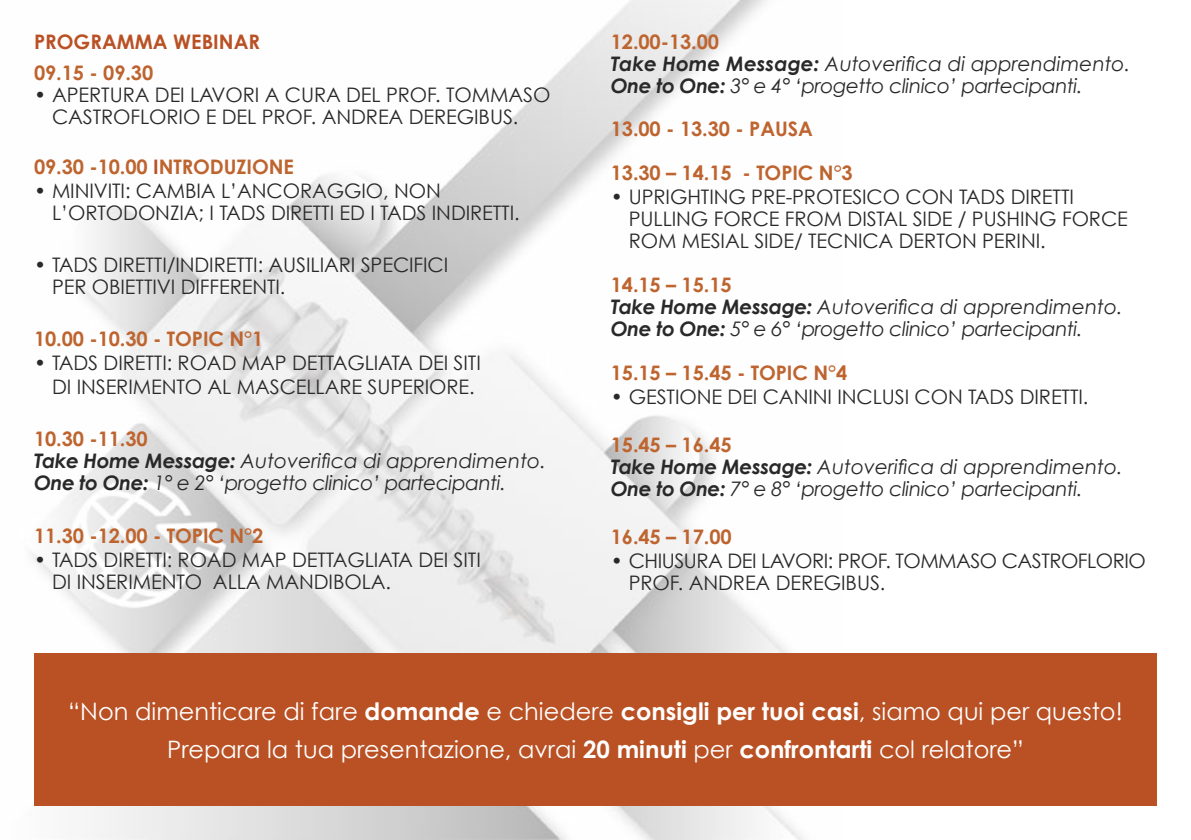
<style>
.page{position:relative;width:1191px;height:840px;background:#fff}
.page>*{position:absolute;margin:0;border:0;box-sizing:border-box;transform-origin:0 0}
.t1{font:24px/38px "Century Gothic";color:#fff;text-align:center}
.t2{font:20px/22px "Century Gothic";letter-spacing:-.005em;color:#292929}
.t3{font:italic 20px/22px "Century Gothic";letter-spacing:-.02em;color:#292929}
.t4{font:700 20px "Century Gothic";letter-spacing:-.005em;color:#be642f}
.t5{font:20px/22px "Century Gothic";letter-spacing:-.025em;color:#292929}
.t6{font:700 20px "Century Gothic";color:#b95124}
.s1{font-weight:700;font-style:normal;color:#be642f}
.s2{font-weight:700}
.s3{font-style:italic}
.s4{color:#b95124}
</style>
<div class="page">
<img style="left:31px;top:0;width:810px;height:839px">
<div style="left:34px;top:653px;width:1123px;height:152px;background:#b95124"></div>
<p class="t6" style="left:34px;top:29px;width:228px">PROGRAMMA WEBINAR</p>
<p class="t3" style="left:611px;top:31px;width:521px"><span class="s1">12.00-13.00<br></span><span class="s2">Take Home Message:</span> Autoverifica di apprendimento.<br><span class="s2">One to One:</span> 3° e 4° ‘progetto clinico’ partecipanti.</p>
<p class="t4" style="left:611px;top:116px;width:203px">13.00 - 13.30 - PAUSA</p>
<p class="t4" style="left:611px;top:160px;width:243px">13.30 – 14.15 - TOPIC N°3</p>
<p class="t2" style="left:629px;top:185px;width:500px;text-indent:-18px"><span class="s3">•</span> UPRIGHTING PRE-PROTESICO CON TADS DIRETTI<br>PULLING FORCE FROM DISTAL SIDE / PUSHING FORCE<br>ROM MESIAL SIDE/ TECNICA DERTON PERINI.</p>
<p class="t3" style="left:611px;top:273px;width:513px"><span class="s1">14.15 – 15.15<br></span><span class="s2">Take Home Message:</span> Autoverifica di apprendimento.<br><span class="s2">One to One:</span> 5° e 6° ‘progetto clinico’ partecipanti.</p>
<p class="t4" style="left:611px;top:360px;width:238px">15.15 – 15.45 - TOPIC N°4</p>
<p class="t2" style="left:611px;top:385px;width:479px">• GESTIONE DEI CANINI INCLUSI CON TADS DIRETTI.</p>
<p class="t3" style="left:611px;top:433px;width:513px"><span class="s1">15.45 – 16.45<br></span><span class="s2">Take Home Message:</span> Autoverifica di apprendimento.<br><span class="s2">One to One:</span> 7° e 8° ‘progetto clinico’ partecipanti.</p>
<p class="t4" style="left:611px;top:524px;width:122px">16.45 – 17.00</p>
<p class="t5" style="left:629px;top:549px;width:518px;text-indent:-18px"><span class="s3">•</span> CHIUSURA DEI LAVORI: PROF. TOMMASO CASTROFLORIO<br>PROF. ANDREA DEREGIBUS.</p>
<p class="t4" style="left:34px;top:60px;width:121px">09.15 - 09.30</p>
<p class="t2" style="left:52px;top:83px;width:500px;text-indent:-18px"><span class="s3">•</span> APERTURA DEI LAVORI A CURA DEL PROF. TOMMASO<br>CASTROFLORIO E DEL PROF. ANDREA DEREGIBUS.</p>
<p class="t4" style="left:34px;top:154px;width:261px">09.30 -10.00 <span class="s4">I</span>NTRODUZIONE</p>
<p class="t2" style="left:52px;top:179px;width:469px;text-indent:-18px"><span class="s3">•</span> MINIVITI: CAMBIA L’ANCORAGGIO, NON<br>L’ORTODONZIA; I TADS DIRETTI ED I TADS INDIRETTI.</p>
<p class="t2" style="left:52px;top:253px;width:398px;text-indent:-18px"><span class="s3">•</span> TADS DIRETTI/INDIRETTI: AUSILIARI SPECIFICI<br>PER OBIETTIVI DIFFERENTI.</p>
<p class="t4" style="left:34px;top:326px;width:231px">10.00 -10.30 - TOPIC N°1</p>
<p class="t2" style="left:34px;top:350px;width:448px;line-height:24px;text-align:center"><span class="s2">•</span> TADS DIRETTI: ROAD MAP DETTAGLIATA DEI SITI<br>DI INSERIMENTO AL MASCELLARE SUPERIORE.</p>
<p class="t3" style="left:34px;top:427px;width:513px"><span class="s1">10.30 -11.30<br></span><span class="s2">Take Home Message:</span> Autoverifica di apprendimento.<br><span class="s2">One to One:</span> 1° e 2° ‘progetto clinico’ partecipanti.</p>
<p class="t4" style="left:34px;top:522px;width:231px">11.30 -12.00 - TOPIC N°2</p>
<p class="t2" style="left:52px;top:547px;width:430px;text-indent:-18px"><span class="s2">•</span> TADS DIRETTI: ROAD MAP DETTAGLIATA DEI SITI<br>DI INSERIMENTO ALLA MANDIBOLA.</p>
<p class="t1" style="left:68px;top:691px;width:1056px">“Non dimenticare di fare <span class="s2">domande</span> e chiedere <span class="s2">consigli per tuoi casi</span>, siamo qui per questo!<br>Prepara la tua presentazione, avrai <span class="s2">20 minuti</span> per <span class="s2">confrontarti</span> col relatore”</p>
</div>
